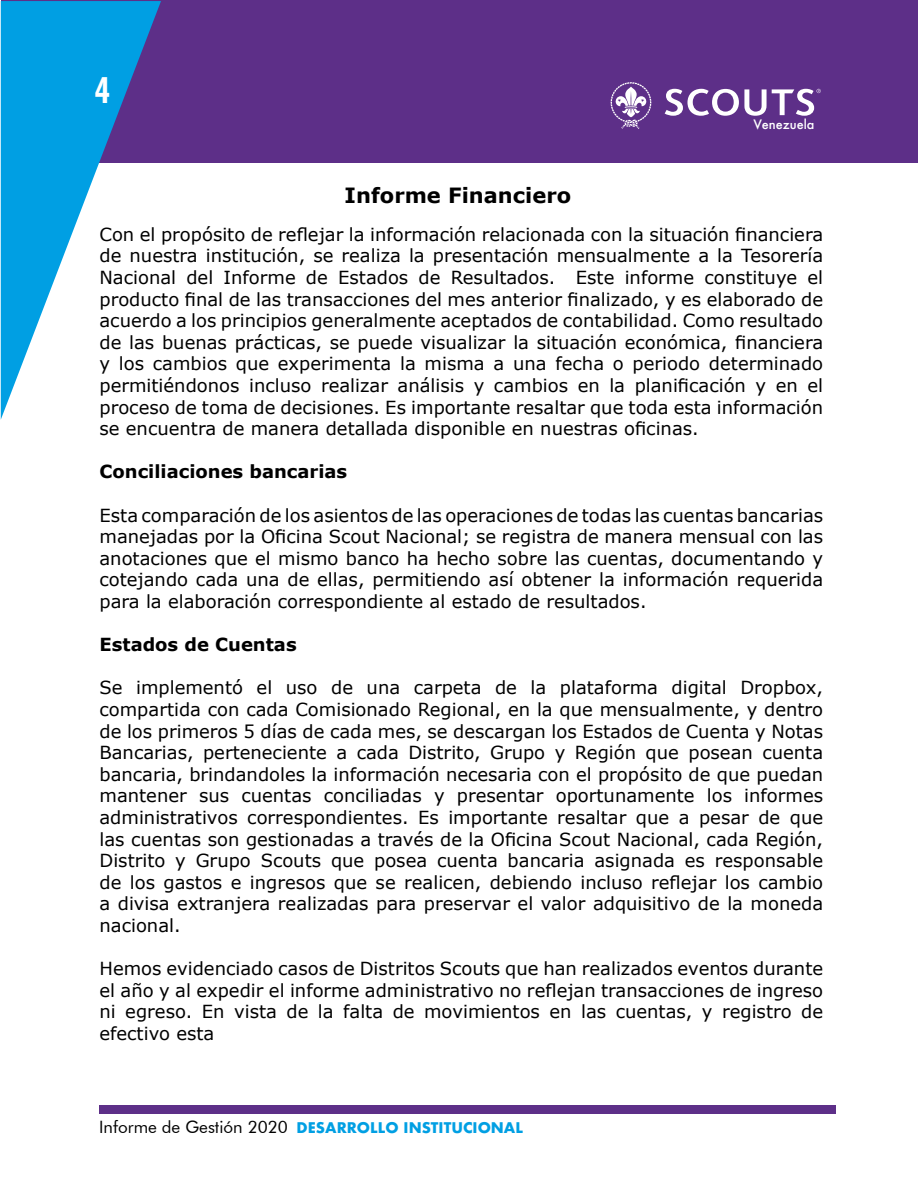
<style>
.page{position:relative;width:918px;height:1188px;background:#fff}
.page>*{position:absolute;margin:0;border:0;box-sizing:border-box;transform-origin:0 0}
.t1{font:700 condensed 36px "Futura BT";color:#fff}
.t2{font:700 21px "Verdana";color:#000}
.t3{font:18px/21.6px "Verdana";color:#000;text-align:justify}
.t4{font:700 18px "Verdana";color:#000}
.t5{font:700 14.4px "Futura";color:#009fe3}
.t6{font:500 12.75px "Futura";color:#fff}
.s1{font-family:"Futura BT";font-weight:400;font-size:17.1px;color:#000}
</style>
<div class="page">
<div style="left:2px;top:0;width:916px;height:163px;background:#5d2f88"></div>
<svg style="left:1px;top:1px;width:160px;height:418px;fill:#009fe3"></svg>
<svg style="left:611px;top:82px;width:40px;height:47px"></svg>
<svg style="left:665px;top:89px;width:156px;height:27px"></svg>
<div style="left:99px;top:1105px;width:737px;height:8px;background:#5d2f88"></div>
<h1 class="t1" style="left:95px;top:69px;width:17px">4</h1>
<p class="t6" style="left:753px;top:115px;width:63px">Venezuela</p>
<p class="t2" style="left:345px;top:181px;width:228px">Informe Financiero</p>
<p class="t3" style="left:99px;top:224px;width:725px">Con el propósito de reflejar la información relacionada con la situación financiera de nuestra institución, se realiza la presentación mensualmente a la Tesorería Nacional del Informe de Estados de Resultados. Este informe constituye el producto final de las transacciones del mes anterior finalizado, y es elaborado de acuerdo a los principios generalmente aceptados de contabilidad. Como resultado de las buenas prácticas, se puede visualizar la situación económica, financiera y los cambios que experimenta la misma a una fecha o periodo determinado permitiéndonos incluso realizar análisis y cambios en la planificación y en el proceso de toma de decisiones. Es importante resaltar que toda esta información se encuentra de manera detallada disponible en nuestras oficinas.</p>
<p class="t4" style="left:99px;top:460px;width:249px">Conciliaciones bancarias</p>
<p class="t3" style="left:99px;top:505px;width:725px">Esta comparación de los asientos de las operaciones de todas las cuentas bancarias manejadas por la Oficina Scout Nacional; se registra de manera mensual con las anotaciones que el mismo banco ha hecho sobre las cuentas, documentando y cotejando cada una de ellas, permitiendo así obtener la información requerida para la elaboración correspondiente al estado de resultados.</p>
<p class="t4" style="left:99px;top:633px;width:199px">Estados de Cuentas</p>
<p class="t3" style="left:99px;top:677px;width:725px">Se implementó el uso de una carpeta de la plataforma digital Dropbox, compartida con cada Comisionado Regional, en la que mensualmente, y dentro de los primeros 5 días de cada mes, se descargan los Estados de Cuenta y Notas Bancarias, perteneciente a cada Distrito, Grupo y Región que posean cuenta bancaria, brindandoles la información necesaria con el propósito de que puedan mantener sus cuentas conciliadas y presentar oportunamente los informes administrativos correspondientes. Es importante resaltar que a pesar de que las cuentas son gestionadas a través de la Oficina Scout Nacional, cada Región, Distrito y Grupo Scouts que posea cuenta bancaria asignada es responsable de los gastos e ingresos que se realicen, debiendo incluso reflejar los cambio a divisa extranjera realizadas para preservar el valor adquisitivo de la moneda nacional.</p>
<p class="t3" style="left:99px;top:958px;width:725px">Hemos evidenciado casos de Distritos Scouts que han realizados eventos durante el año y al expedir el informe administrativo no reflejan transacciones de ingreso ni egreso. En vista de la falta de movimientos en las cuentas, y registro de efectivo esta</p>
<p class="t5" style="left:99px;top:1118px;width:425px"><span class="s1">Informe de Gestión 2020</span> DESARROLLO INSTITUCIONAL</p>
</div>
